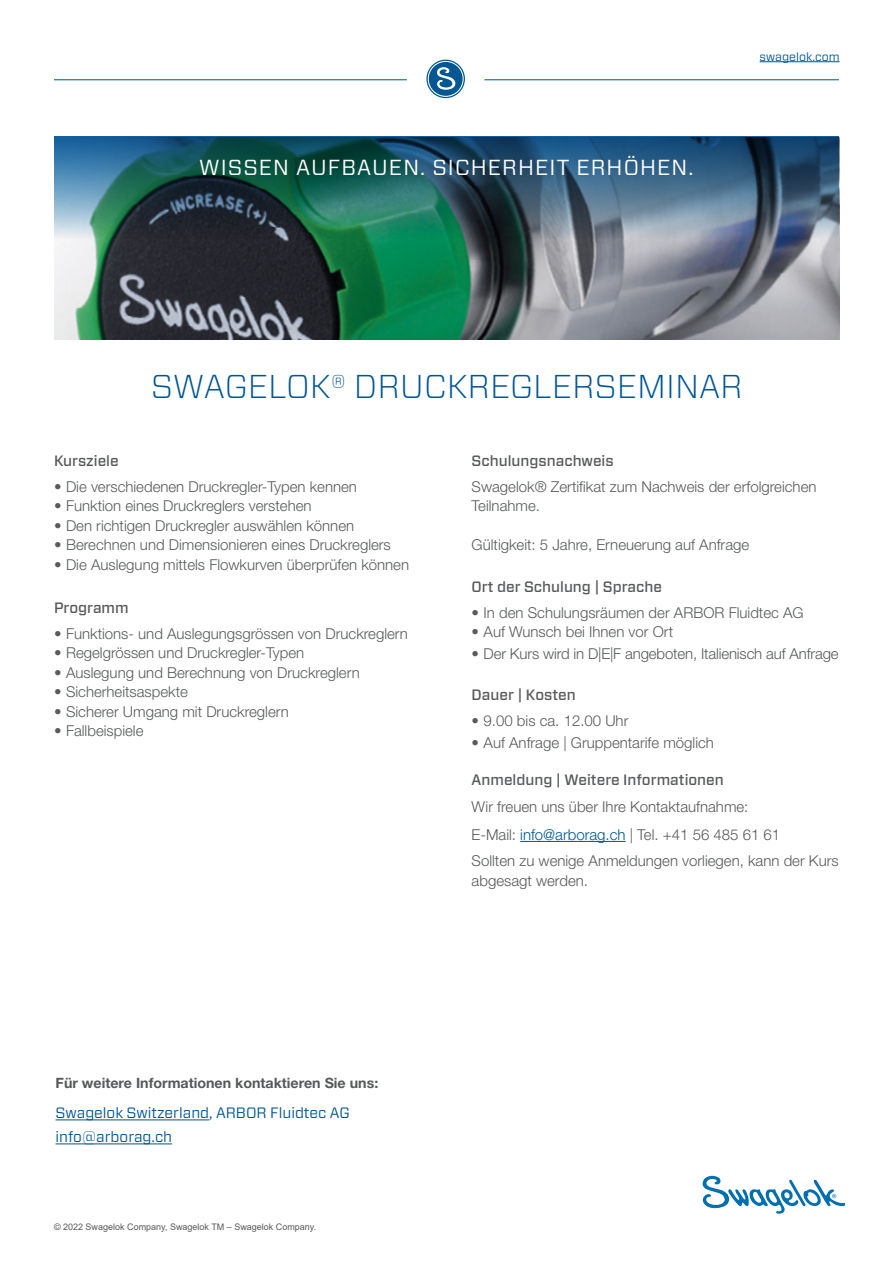
<style>
.page{position:relative;width:893px;height:1263px;background:#fff}
.page>*{position:absolute;margin:0;border:0;box-sizing:border-box;transform-origin:0 0}
.t1{font:300 33px "Forza";color:#005692}
.t2{font:21.75px "Forza";letter-spacing:.05em;color:#fff}
.t3{font:300 15px/19.5px "Helvetica Neue LT Std";color:#585a5b}
.t4{font:300 15px/28.3px "Helvetica Neue LT Std";color:#58595b}
.t5{font:500 15px "Forza";color:#58595b}
.t6{font:15px/24px "Forza";color:#005692}
.t7{font:700 14.25px "Helvetica Neue LT Std";color:#58595b}
.t8{font:12px "Forza";color:#005692}
.t9{font:9px "Arial";color:#58595b}
.s1{color:#005692}
</style>
<div class="page">
<hr style="left:520px;top:841px;width:106px;height:1px;background:#005692">
<hr style="left:760px;top:61px;width:80px;height:1px;background:#005692">
<hr style="left:54px;top:79px;width:353px;height:1px;background:#006faf">
<hr style="left:484px;top:79px;width:355px;height:1px;background:#006faf">
<svg style="left:427px;top:60px;width:37px;height:37px"></svg>
<div style="left:425px;top:58px;width:41px;height:42px;border:4px solid #fff;border-radius:50%"></div>
<div style="left:426px;top:60px;width:39px;height:38px;border:1px solid #005792;border-radius:50%"></div>
<div style="left:429px;top:62px;width:34px;height:34px;background:#005792;border-radius:50%"></div>
<svg style="left:437px;top:67px;width:19px;height:23px"></svg>
<img style="left:54px;top:137px;width:786px;height:202px">
<img style="left:54px;top:136px;width:785px;height:120px">
<svg style="left:703px;top:1176px;width:141px;height:38px"></svg>
<hr style="left:56px;top:1119px;width:153px;height:1px;background:#005692">
<hr style="left:56px;top:1143px;width:116px;height:1px;background:#005692">
<h2 class="t2" style="left:199px;top:152px;width:496px">WISSEN AUFBAUEN. SICHERHEIT ERHÖHEN.</h2>
<p class="t8" style="left:760px;top:48px;width:81px">swagelok.com</p>
<h1 class="t1" style="left:151px;top:364px;width:594px">SWAGELOK® DRUCKREGLERSEMINAR</h1>
<p class="t5" style="left:54px;top:450px;width:66px">Kursziele</p>
<p class="t3" style="left:54px;top:476px;width:304px">• Die verschiedenen Druckregler-Typen kennen</p>
<p class="t3" style="left:54px;top:496px;width:259px">• Funktion eines Druckreglers verstehen</p>
<p class="t3" style="left:54px;top:515px;width:302px">• Den richtigen Druckregler auswählen können</p>
<p class="t3" style="left:54px;top:535px;width:338px">• Berechnen und Dimensionieren eines Druckreglers</p>
<p class="t3" style="left:54px;top:554px;width:357px">• Die Auslegung mittels Flowkurven überprüfen können</p>
<p class="t5" style="left:54px;top:597px;width:76px">Programm</p>
<p class="t3" style="left:54px;top:623px;width:355px">• Funktions- und Auslegungsgrössen von Druckreglern</p>
<p class="t3" style="left:54px;top:643px;width:252px">• Regelgrössen und Druckregler-Typen</p>
<p class="t3" style="left:54px;top:662px;width:307px">• Auslegung und Berechnung von Druckreglern</p>
<p class="t3" style="left:54px;top:682px;width:135px">• Sicherheitsaspekte</p>
<p class="t3" style="left:54px;top:701px;width:236px">• Sicherer Umgang mit Druckreglern</p>
<p class="t3" style="left:54px;top:721px;width:91px">• Fallbeispiele</p>
<p class="t5" style="left:472px;top:450px;width:144px">Schulungsnachweis</p>
<p class="t3" style="left:472px;top:476px;width:346px">Swagelok® Zertifikat zum Nachweis der erfolgreichen<br>Teilnahme.</p>
<p class="t3" style="left:472px;top:535px;width:279px">Gültigkeit: 5 Jahre, Erneuerung auf Anfrage</p>
<p class="t5" style="left:472px;top:576px;width:192px">Ort der Schulung | Sprache</p>
<p class="t3" style="left:472px;top:602px;width:334px">• In den Schulungsräumen der ARBOR Fluidtec AG</p>
<p class="t3" style="left:472px;top:622px;width:203px">• Auf Wunsch bei Ihnen vor Ort</p>
<p class="t3" style="left:472px;top:643px;width:369px">• Der Kurs wird in D|E|F angeboten, Italienisch auf Anfrage</p>
<p class="t5" style="left:472px;top:685px;width:106px">Dauer | Kosten</p>
<p class="t3" style="left:472px;top:711px;width:158px">• 9.00 bis ca. 12.00 Uhr</p>
<p class="t3" style="left:472px;top:732px;width:244px">• Auf Anfrage | Gruppentarife möglich</p>
<p class="t5" style="left:472px;top:770px;width:254px">Anmeldung | Weitere Informationen</p>
<p class="t4" style="left:472px;top:792px;width:310px">Wir freuen uns über Ihre Kontaktaufnahme:<br>E-Mail: <span class="s1">info@arborag.ch</span> | Tel. +41 56 485 61 61</p>
<p class="t4" style="left:472px;top:851px;width:369px;line-height:19.5px">Sollten zu wenige Anmeldungen vorliegen, kann der Kurs abgesagt werden.</p>
<p class="t7" style="left:56px;top:1074px;width:324px">Für weitere Informationen kontaktieren Sie uns:</p>
<p class="t6" style="left:56px;top:1101px;width:296px">Swagelok Switzerland, ARBOR Fluidtec AG info@arborag.ch</p>
<p class="t9" style="left:54px;top:1221px;width:264px">© 2022 Swagelok Company, Swagelok TM – Swagelok Company.</p>
</div>
